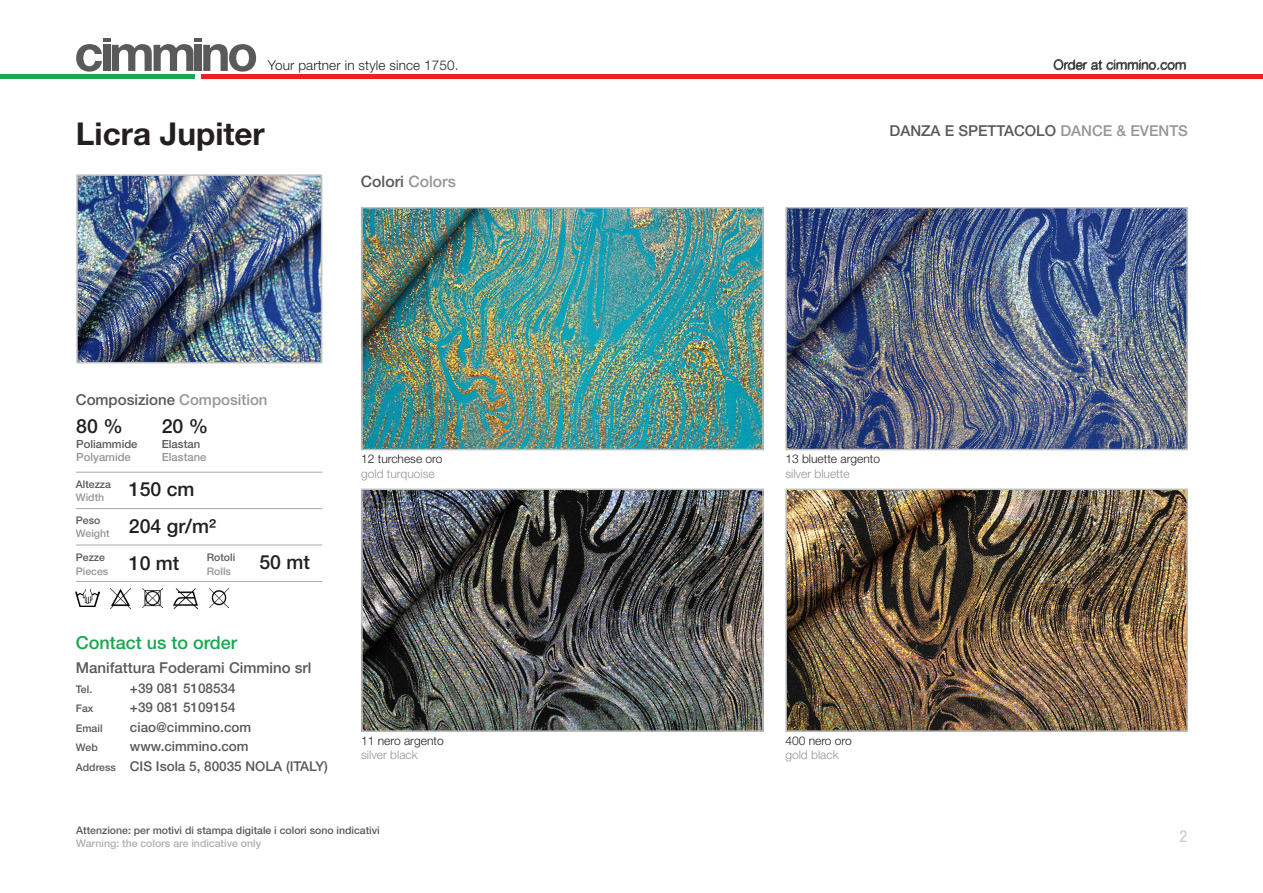
<style>
.page{position:relative;width:1263px;height:893px;background:#fff}
.page>*{position:absolute;margin:0;border:0;box-sizing:border-box;transform-origin:0 0}
.titolo_articolo{font:700 31.5px "Helvetica Neue LT Pro";color:#231f20}
.composizione_articol{font:500 19.5px "Helvetica Neue LT Pro";color:#231f20}
.composizione_articol-2{font:500 18px "Helvetica Neue LT Pro";color:#1aa64f}
.t1{font:condensed 16.5px "Helvetica Neue LT Pro";color:#cbc8c9}
.composizione_articol-3{font:500 15.75px "Helvetica Neue LT Pro";color:#59595b}
.composizione_articol-4{font:500 15px "Helvetica Neue LT Pro";color:#59595b}
.composizione_articol-5{font:500 13.5px "Helvetica Neue LT Pro";color:#59595b}
.t2{font:300 13.5px "Helvetica Neue LT Pro";letter-spacing:.01em;color:#231f20}
.t3{font:300 13.5px "Helvetica Neue LT Pro";letter-spacing:.01em;color:#241f21}
.didascalie{font:300 12px "Helvetica Neue LT Pro";color:#231f20}
.didascalie-2{font:300 12px "Helvetica Neue LT Pro";color:#959696}
.composizione_articol-6{font:500 11.25px "Helvetica Neue LT Pro";color:#59595b}
.composizione_articol-7{font:500 11.25px "Helvetica Neue LT Pro";color:#959696}
.composizione_articol-8{font:500 10.5px "Helvetica Neue LT Pro";color:#59595b}
.composizione_articol-9{font:500 10.5px "Helvetica Neue LT Pro";color:#b0afaf}
.composizione_articol-10{font:500 10.5px "Helvetica Neue LT Pro";color:#959696}
.s1{color:#959696}
.s2{font-size:10.5px}
</style>
<div class="page">
<svg style="left:76px;top:38px;width:180px;height:34px"></svg>
<div style="left:202px;top:74px;width:1061px;height:5px;background:#ee2026"></div>
<div style="left:0;top:74px;width:195px;height:5px;background:#1aa64f"></div>
<img style="left:79px;top:177px;width:240px;height:183px">
<div style="left:76px;top:174px;width:246px;height:189px;border:2px solid #c0c0c0"></div>
<img style="left:364px;top:210px;width:397px;height:237px">
<div style="left:361px;top:207px;width:403px;height:243px;border:2px solid #c0c0c0"></div>
<img style="left:364px;top:492px;width:397px;height:237px">
<div style="left:361px;top:489px;width:403px;height:243px;border:2px solid #c0c0c0"></div>
<img style="left:788px;top:210px;width:397px;height:237px">
<div style="left:785px;top:207px;width:403px;height:243px;border:2px solid #c0c0c0"></div>
<img style="left:788px;top:492px;width:397px;height:237px">
<div style="left:785px;top:489px;width:403px;height:243px;border:2px solid #c0c0c0"></div>
<hr style="left:76px;top:581px;width:246px;height:1px;background:#a8a9ad">
<hr style="left:76px;top:472px;width:246px;height:1px;background:#a8a9ad">
<hr style="left:76px;top:545px;width:246px;height:1px;background:#a8a9ad">
<hr style="left:76px;top:508px;width:246px;height:1px;background:#a8a9ad">
<img style="left:76px;top:589px;width:23px;height:17px">
<img style="left:111px;top:589px;width:20px;height:19px">
<img style="left:142px;top:588px;width:20px;height:19px">
<img style="left:174px;top:588px;width:23px;height:20px">
<img style="left:209px;top:589px;width:20px;height:18px">
<p class="t2" style="left:268px;top:57px;width:192px">Your partner in style since 1750.</p>
<p class="t3" style="left:1054px;top:56px;width:134px">Order at cimmino.com</p>
<p class="titolo_articolo" style="left:76px;top:114px;width:190px">Licra Jupiter</p>
<p class="composizione_articol-3" style="left:361px;top:172px;width:97px">Colori <span class="s1">Colors</span></p>
<p class="composizione_articol-4" style="left:76px;top:391px;width:193px">Composizione <span class="s1">Composition</span></p>
<p class="composizione_articol" style="left:76px;top:414px;width:48px">80 %</p>
<p class="composizione_articol" style="left:162px;top:414px;width:48px">20 %</p>
<p class="composizione_articol-6" style="left:76px;top:437px;width:63px">Poliammide</p>
<p class="composizione_articol-6" style="left:162px;top:437px;width:40px">Elastan</p>
<p class="composizione_articol-7" style="left:76px;top:450px;width:56px">Polyamide</p>
<p class="composizione_articol-7" style="left:162px;top:450px;width:46px">Elastane</p>
<p class="composizione_articol-8" style="left:76px;top:478px;width:37px">Altezza</p>
<p class="composizione_articol-10" style="left:76px;top:491px;width:30px">Width</p>
<p class="composizione_articol-8" style="left:76px;top:514px;width:26px">Peso</p>
<p class="composizione_articol-10" style="left:76px;top:527px;width:35px">Weight</p>
<p class="composizione_articol-8" style="left:76px;top:551px;width:31px">Pezze</p>
<p class="composizione_articol-10" style="left:76px;top:565px;width:34px">Pieces</p>
<p class="composizione_articol" style="left:129px;top:478px;width:67px">150 cm</p>
<p class="composizione_articol" style="left:129px;top:514px;width:89px">204 gr/m²</p>
<p class="composizione_articol" style="left:129px;top:551px;width:52px">10 mt</p>
<p class="composizione_articol" style="left:259px;top:551px;width:52px">50 mt</p>
<p class="composizione_articol-8" style="left:207px;top:551px;width:30px">Rotoli</p>
<p class="composizione_articol-10" style="left:207px;top:565px;width:26px">Rolls</p>
<p class="composizione_articol-2" style="left:76px;top:631px;width:163px">Contact us to order</p>
<p class="composizione_articol-4" style="left:76px;top:659px;width:237px">Manifattura Foderami Cimmino srl</p>
<p class="composizione_articol-8" style="left:76px;top:683px;width:18px">Tel.</p>
<p class="composizione_articol-5" style="left:130px;top:680px;width:107px">+39 081 5108534</p>
<p class="composizione_articol-8" style="left:76px;top:702px;width:19px">Fax</p>
<p class="composizione_articol-5" style="left:130px;top:700px;width:107px">+39 081 5109154</p>
<p class="composizione_articol-8" style="left:76px;top:722px;width:28px">Email</p>
<p class="composizione_articol-5" style="left:130px;top:719px;width:123px">ciao@cimmino.com</p>
<p class="composizione_articol-8" style="left:76px;top:741px;width:23px">Web</p>
<p class="composizione_articol-5" style="left:130px;top:739px;width:120px">www.cimmino.com</p>
<p class="composizione_articol-5" style="left:76px;top:758px;width:254px"><span class="s2">Address</span> CIS Isola 5, 80035 NOLA (ITALY)</p>
<p class="didascalie" style="left:361px;top:452px;width:83px">12 turchese oro</p>
<p class="didascalie-2" style="left:361px;top:466px;width:75px">gold turquoise</p>
<p class="didascalie" style="left:361px;top:733px;width:84px">11 nero argento</p>
<p class="didascalie-2" style="left:361px;top:747px;width:58px">silver black</p>
<p class="composizione_articol-8" style="left:76px;top:824px;width:305px">Attenzione: per motivi di stampa digitale i colori sono indicativi</p>
<p class="composizione_articol-9" style="left:76px;top:837px;width:186px">Warning: the colors are indicative only</p>
<p class="composizione_articol-4" style="left:889px;top:121px;width:300px">DANZA E SPETTACOLO <span class="s1">DANCE &amp; EVENTS</span></p>
<p class="didascalie" style="left:785px;top:452px;width:96px">13 bluette argento</p>
<p class="didascalie-2" style="left:785px;top:466px;width:66px">silver bluette</p>
<p class="didascalie" style="left:785px;top:733px;width:68px">400 nero oro</p>
<p class="didascalie-2" style="left:785px;top:747px;width:55px">gold black</p>
<h3 class="t1" style="left:1179px;top:827px;width:9px">2</h3>
</div>
